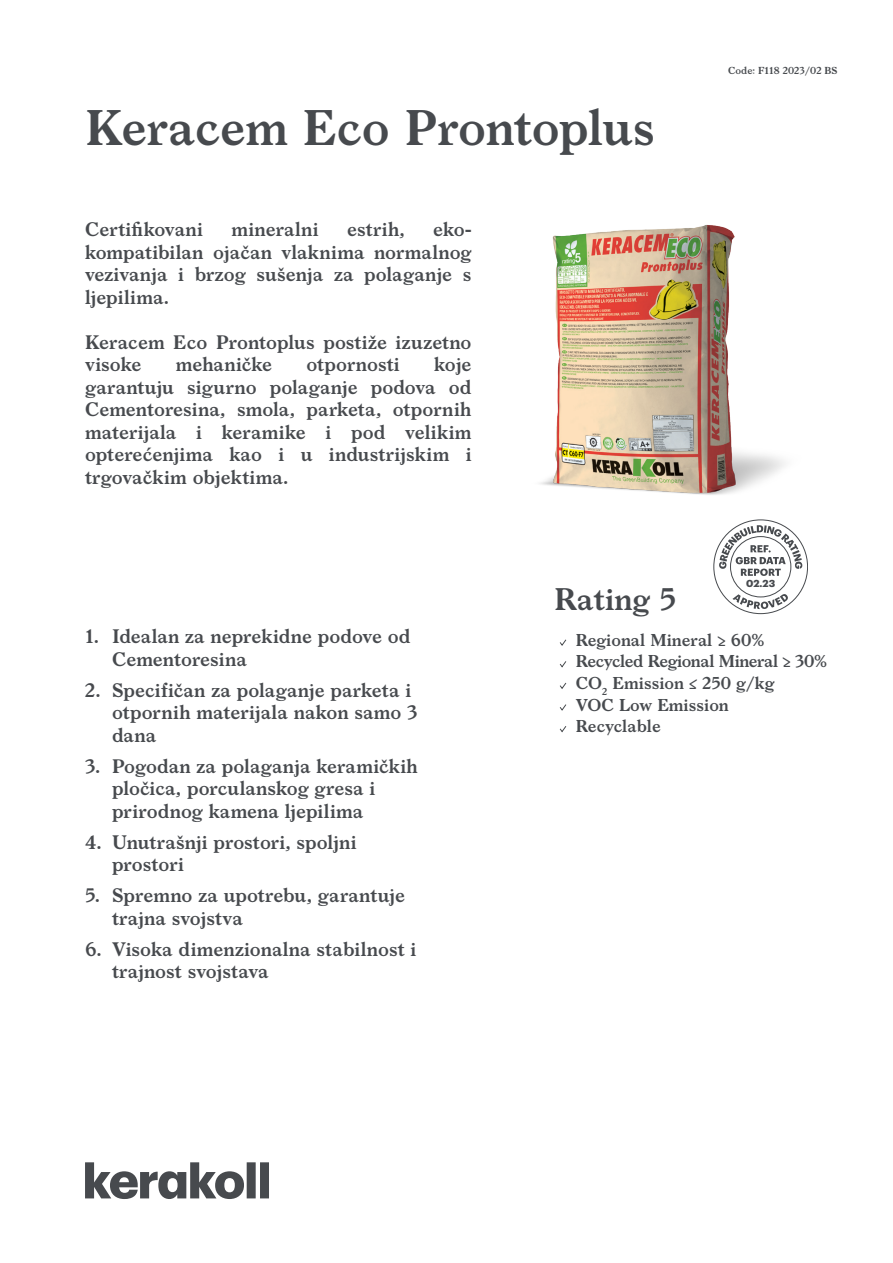
<style>
.page{position:relative;width:893px;height:1263px;background:#fff}
.page>*{position:absolute;margin:0;border:0;box-sizing:border-box;transform-origin:0 0}
.notag_cover_nome_pr{font:600 48px "Larish Neue";letter-spacing:-.005em;color:#474a4e}
.cover_eco{font:600 30px "Larish Neue";color:#474a4e}
.cover_descrizione_pr{font:600 18.75px/22.5px "Larish Neue";color:#474a4e}
.notag_cover_voci_ra{font:600 16.5px "Larish Neue";color:#474a4e}
.notag_cover_voci_ra-2{font:600 16.5px "Larish Neue";letter-spacing:-.025em;color:#474a4e}
.cover_datareport{font:700 10.05px "Graphik";color:#474a4e}
.t1{font:600 9.75px "Larish Neue";color:#474a4e}
</style>
<div class="page">
<svg style="left:713px;top:519px;width:95px;height:95px"></svg>
<svg style="left:85px;top:1162px;width:184px;height:37px"></svg>
<img style="left:540px;top:224px;width:245px;height:271px">
<svg style="left:559px;top:639px;width:8px;height:7px"></svg>
<svg style="left:559px;top:661px;width:8px;height:7px"></svg>
<svg style="left:560px;top:682px;width:7px;height:7px"></svg>
<svg style="left:559px;top:704px;width:8px;height:7px"></svg>
<svg style="left:559px;top:726px;width:8px;height:7px"></svg>
<p class="notag_cover_nome_pr" style="left:85px;top:91px;width:571px">Keracem Eco Prontoplus</p>
<p class="cover_descrizione_pr" style="left:85px;top:217px;width:388px;text-align:justify;text-indent:348px">eko&shy;kompatibilan ojačan vlaknima normalnog vezivanja i brzog sušenja za polaganje s ljepilima.</p>
<p class="cover_descrizione_pr" style="left:85px;top:329px;width:388px">Keracem Eco Prontoplus postiže izuzetno visoke</p>
<p class="cover_descrizione_pr" style="left:85px;top:217px;width:120px">Certifikovani</p>
<p class="cover_descrizione_pr" style="left:231px;top:217px;width:89px">mineralni</p>
<p class="cover_descrizione_pr" style="left:347px;top:217px;width:59px">estrih,</p>
<p class="cover_descrizione_pr" style="left:85px;top:352px;width:388px;text-align:justify;text-indent:349px">koje garantuju sigurno polaganje podova od Cementoresina, smola, parketa, otpornih materijala i keramike i pod velikim opterećenjima kao i u industrijskim i trgovačkim objektima.</p>
<p class="cover_descrizione_pr" style="left:176px;top:352px;width:98px">mehaničke</p>
<p class="cover_descrizione_pr" style="left:307px;top:352px;width:95px">otpornosti</p>
<p class="t1" style="left:728px;top:63px;width:111px">Code: F118 2023/02 BS</p>
<p class="cover_descrizione_pr" style="left:112px;top:624px;width:300px;text-indent:-27px">1. Idealan za neprekidne podove od<br>Cementoresina</p>
<p class="cover_descrizione_pr" style="left:112px;top:677px;width:307px;text-indent:-27px">2. Specifičan za polaganje parketa i otpornih materijala nakon samo 3 dana</p>
<p class="cover_descrizione_pr" style="left:112px;top:753px;width:307px;text-indent:-27px">3. Pogodan za polaganja keramičkih pločica, porculanskog gresa i prirodnog kamena ljepilima</p>
<p class="cover_descrizione_pr" style="left:112px;top:829px;width:246px;text-indent:-27px">4. Unutrašnji prostori, spoljni prostori</p>
<p class="cover_descrizione_pr" style="left:112px;top:883px;width:295px;text-indent:-27px">5. Spremno za upotrebu, garantuje trajna svojstva</p>
<p class="cover_descrizione_pr" style="left:112px;top:936px;width:306px;text-indent:-27px">6. Visoka dimenzionalna stabilnost i trajnost svojstava</p>
<p class="cover_datareport" style="left:746px;top:575px;width:30px">02.23</p>
<p class="cover_eco" style="left:554px;top:576px;width:123px">Rating 5</p>
<p class="notag_cover_voci_ra" style="left:576px;top:627px;width:190px">Regional Mineral ≥ 60%</p>
<p class="notag_cover_voci_ra-2" style="left:576px;top:649px;width:253px">Recycled Regional Mineral ≥ 30%</p>
<p class="notag_cover_voci_ra" style="left:576px;top:670px;width:200px">CO<sub>2</sub> Emission ≤ 250 g/kg</p>
<p class="notag_cover_voci_ra" style="left:576px;top:692px;width:155px">VOC Low Emission</p>
<p class="notag_cover_voci_ra" style="left:576px;top:713px;width:86px">Recyclable</p>
</div>
